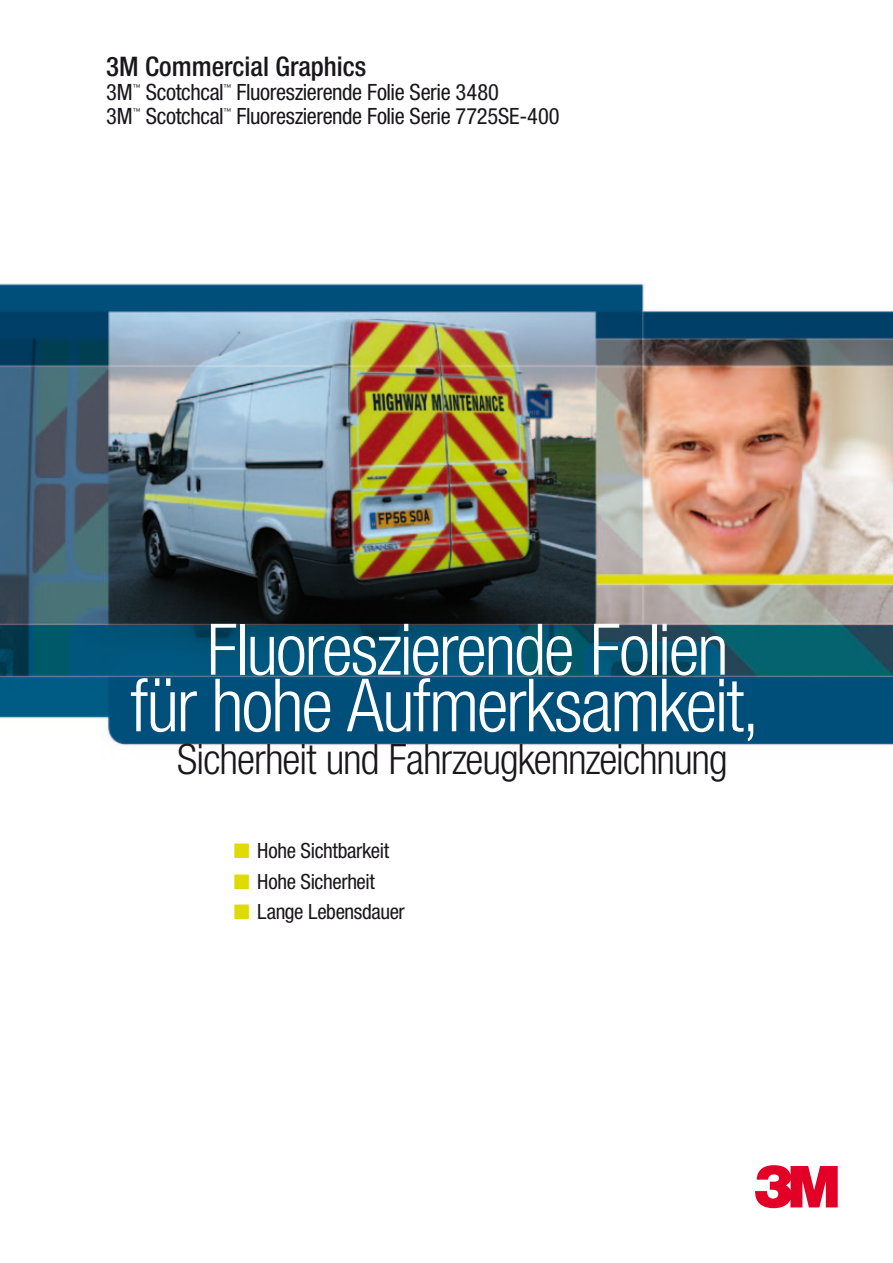
<style>
.page{position:relative;width:893px;height:1263px;background:#fff}
.page>*{position:absolute;margin:0;border:0;box-sizing:border-box;transform-origin:0 0}
.t1{font:300 condensed 73.5px "Helvetica Neue LT";letter-spacing:-.025em;color:#fff}
.t2{font:300 condensed 71.25px "Helvetica Neue LT";letter-spacing:-.03em;color:#fff}
.t3{font:300 condensed 42px "Helvetica Neue LT";letter-spacing:-.025em;color:#1a171c}
.t4{font:500 condensed 27px "Helvetica Neue LT";color:#1a171c}
.t5{font:condensed 22.5px "Helvetica Neue LT";letter-spacing:-.015em;color:#1a171c}
.t6{font:condensed 21px "Helvetica Neue LT";letter-spacing:-.02em;color:#1a171c}
.t7{font:condensed 7.8px "Helvetica Neue LT";color:#1a171c}
.s1{color:#dfdb00}
</style>
<div class="page">
<img style="left:0;top:283px;width:893px;height:926px">
<svg style="left:755px;top:1165px;width:83px;height:43px"></svg>
<p class="t4" style="left:106px;top:51px;width:262px">3M Commercial Graphics</p>
<p class="t5" style="left:106px;top:79px;width:28px">3M</p>
<p class="t7" style="left:133px;top:83px;width:9px">™</p>
<p class="t5" style="left:146px;top:79px;width:80px">Scotchcal</p>
<p class="t7" style="left:224px;top:83px;width:9px">™</p>
<p class="t5" style="left:237px;top:79px;width:264px">Fluoreszierende Folie Serie 3480</p>
<p class="t5" style="left:106px;top:103px;width:28px">3M</p>
<p class="t7" style="left:133px;top:107px;width:9px">™</p>
<p class="t5" style="left:146px;top:103px;width:80px">Scotchcal</p>
<p class="t7" style="left:224px;top:107px;width:9px">™</p>
<p class="t5" style="left:237px;top:103px;width:325px">Fluoreszierende Folie Serie 7725SE-400</p>
<h2 class="t2" style="left:207px;top:609px;width:523px">Fluoreszierende Folien</h2>
<h1 class="t1" style="left:130px;top:663px;width:631px">für hohe Aufmerksamkeit,</h1>
<h3 class="t3" style="left:177px;top:735px;width:552px">Sicherheit und Fahrzeugkennzeichnung</h3>
<p class="t6" style="left:234px;top:839px;width:157px"><span class="s1">■</span> Hohe Sichtbarkeit</p>
<p class="t6" style="left:234px;top:869px;width:143px"><span class="s1">■</span> Hohe Sicherheit</p>
<p class="t6" style="left:234px;top:900px;width:172px"><span class="s1">■</span> Lange Lebensdauer</p>
</div>
